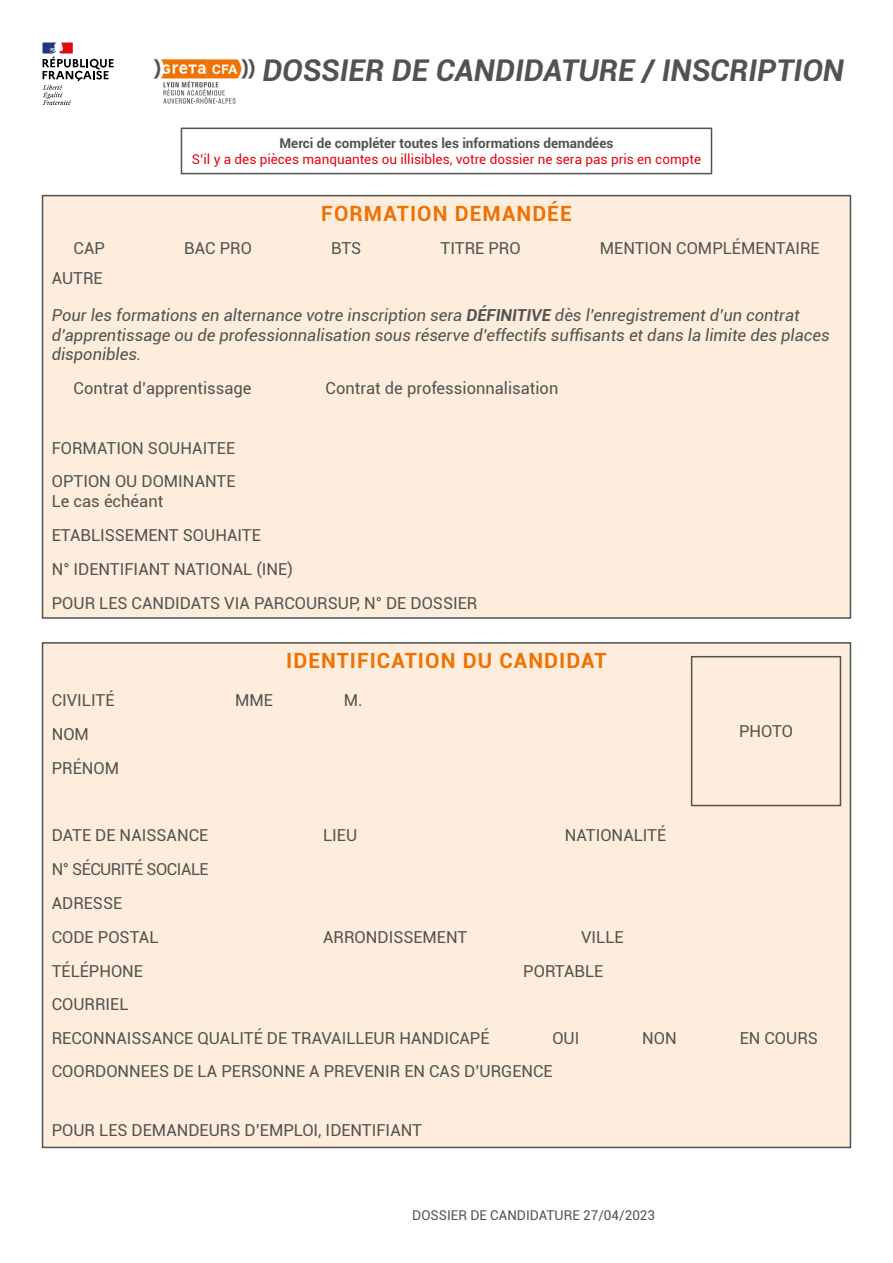
<style>
.page{position:relative;width:893px;height:1263px;background:#fff}
.page>*{position:absolute;margin:0;border:0;box-sizing:border-box;transform-origin:0 0}
.t1{font:italic 700 30px "Roboto";color:#505450}
.t2{font:700 21px "Roboto";letter-spacing:.05em;color:#ee7203}
.t3{font:16.5px/33.8px "Roboto";color:#505450}
.t4{font:italic 16.5px/19.8px "Roboto";color:#505450}
.t5{font:16.5px/33.8px "Roboto";letter-spacing:-.02em;color:#505450}
.t6{font:13.5px "Roboto";color:#e30613}
.t7{font:700 13.5px "Roboto";color:#505450}
.t8{font:13.5px "Roboto";color:#505450}
.s1{font-weight:700}
</style>
<div class="page">
<svg style="left:153px;top:59px;width:102px;height:45px"></svg>
<svg style="left:43px;top:43px;width:71px;height:62px"></svg>
<div style="left:181px;top:128px;width:531px;height:46px;border:2px solid #505450"></div>
<div style="left:43px;top:196px;width:807px;height:422px;background:#feecdc"></div>
<div style="left:42px;top:195px;width:809px;height:424px;border:2px solid #505450"></div>
<div style="left:43px;top:643px;width:807px;height:504px;background:#feecdc"></div>
<div style="left:691px;top:656px;width:150px;height:150px;border:2px solid #505450"></div>
<h1 class="t1" style="left:262px;top:49px;width:583px">DOSSIER DE CANDIDATURE / INSCRIPTION</h1>
<p class="t7" style="left:280px;top:134px;width:335px">Merci de compléter toutes les informations demandées</p>
<p class="t6" style="left:192px;top:150px;width:511px">S’il y a des pièces manquantes ou illisibles, votre dossier ne sera pas pris en compte</p>
<p class="t2" style="left:321px;top:198px;width:252px">FORMATION DEMANDÉE</p>
<p class="t3" style="left:74px;top:231px;width:33px">CAP</p>
<p class="t3" style="left:184px;top:231px;width:69px">BAC PRO</p>
<p class="t3" style="left:331px;top:231px;width:32px">BTS</p>
<p class="t3" style="left:441px;top:231px;width:82px">TITRE PRO</p>
<p class="t3" style="left:600px;top:231px;width:221px">MENTION COMPLÉMENTAIRE</p>
<p class="t3" style="left:52px;top:261px;width:52px">AUTRE</p>
<p class="t4" style="left:52px;top:304px;width:779px">Pour les formations en alternance votre inscription sera <span class="s1">DÉFINITIVE</span> dès l’enregistrement d’un contrat d’apprentissage ou de professionnalisation sous réserve d’effectifs suffisants et dans la limite des places disponibles.</p>
<p class="t3" style="left:74px;top:371px;width:179px">Contrat d’apprentissage</p>
<p class="t3" style="left:326px;top:371px;width:234px">Contrat de professionnalisation</p>
<p class="t3" style="left:52px;top:430px;width:185px">FORMATION SOUHAITEE<br>OPTION OU DOMINANTE</p>
<p class="t3" style="left:52px;top:484px;width:427px">Le cas échéant<br>ETABLISSEMENT SOUHAITE<br>N° IDENTIFIANT NATIONAL (INE)<br>POUR LES CANDIDATS VIA PARCOURSUP, N° DE DOSSIER</p>
<p class="t2" style="left:286px;top:646px;width:322px">IDENTIFICATION DU CANDIDAT</p>
<p class="t3" style="left:52px;top:683px;width:64px">CIVILITÉ</p>
<p class="t3" style="left:235px;top:683px;width:39px">MME</p>
<p class="t3" style="left:344px;top:683px;width:20px">M.</p>
<p class="t3" style="left:52px;top:716px;width:69px">NOM<br>PRÉNOM</p>
<p class="t3" style="left:52px;top:818px;width:158px">DATE DE NAISSANCE</p>
<p class="t3" style="left:323px;top:818px;width:36px">LIEU</p>
<p class="t3" style="left:565px;top:818px;width:103px">NATIONALITÉ</p>
<p class="t5" style="left:52px;top:852px;width:158px">N° SÉCURITÉ SOCIALE<br>ADRESSE<br>CODE POSTAL</p>
<p class="t3" style="left:323px;top:919px;width:146px">ARRONDISSEMENT</p>
<p class="t3" style="left:581px;top:919px;width:44px">VILLE</p>
<p class="t3" style="left:739px;top:714px;width:56px">PHOTO</p>
<p class="t3" style="left:52px;top:953px;width:93px">TÉLÉPHONE</p>
<p class="t3" style="left:523px;top:953px;width:81px">PORTABLE</p>
<p class="t3" style="left:52px;top:987px;width:439px">COURRIEL<br>RECONNAISSANCE QUALITÉ DE TRAVAILLEUR HANDICAPÉ</p>
<p class="t3" style="left:552px;top:1021px;width:29px">OUI</p>
<p class="t3" style="left:642px;top:1021px;width:36px">NON</p>
<p class="t3" style="left:740px;top:1021px;width:80px">EN COURS</p>
<p class="t3" style="left:52px;top:1053px;width:502px">COORDONNEES DE LA PERSONNE A PREVENIR EN CAS D’URGENCE</p>
<p class="t3" style="left:52px;top:1112px;width:372px">POUR LES DEMANDEURS D’EMPLOI, IDENTIFIANT</p>
<p class="t8" style="left:412px;top:1206px;width:244px">DOSSIER DE CANDIDATURE 27/04/2023</p>
</div>
